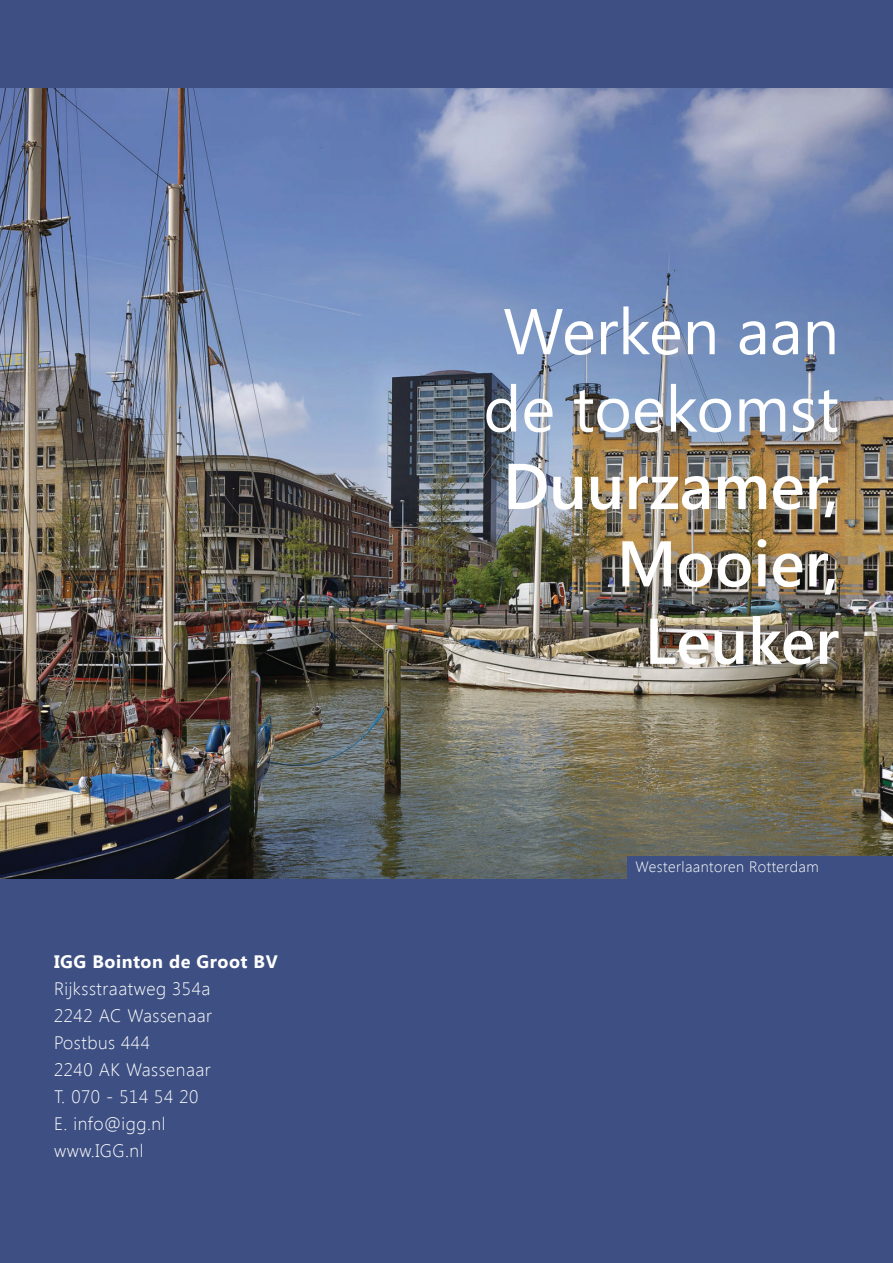
<style>
.page{position:relative;width:893px;height:1263px;background:#fff}
.page>*{position:absolute;margin:0;border:0;box-sizing:border-box;transform-origin:0 0}
.t1{font:600 64.5px/77.4px "Segoe UI";color:#fff;text-align:right}
.t2{font:64.5px/77.4px "Segoe UI";color:#fff;text-align:center}
.t3{font:300 18px/27px "Segoe UI";letter-spacing:.03em;color:#fff}
.t4{font:700 18px "Segoe UI";letter-spacing:.03em;color:#fff}
.t5{font:300 15px "Segoe UI";letter-spacing:.03em;color:#fff}
</style>
<div class="page">
<img style="left:0;top:87px;width:893px;height:792px">
<div style="left:0;top:879px;width:893px;height:384px;background:#3e5083"></div>
<div style="left:0;top:0;width:893px;height:87px;background:#3e5083"></div>
<div style="left:628px;top:856px;width:265px;height:29px;background:#3e5083"></div>
<p class="t4" style="left:54px;top:949px;width:225px">IGG Bointon de Groot BV</p>
<p class="t3" style="left:54px;top:975px;width:160px">Rijksstraatweg 354a<br>2242 AC Wassenaar<br>Postbus 444<br>2240 AK Wassenaar<br>T. 070 - 514 54 20<br>E. info@igg.nl www.IGG.nl</p>
<h1 class="t2" style="left:483px;top:290px;width:357px">Werken aan de toekomst</h1>
<h1 class="t1" style="left:503px;top:444px;width:338px">Duurzamer,<br>Mooier,<br>Leuker</h1>
<p class="t5" style="left:636px;top:856px;width:185px">Westerlaantoren Rotterdam</p>
</div>
